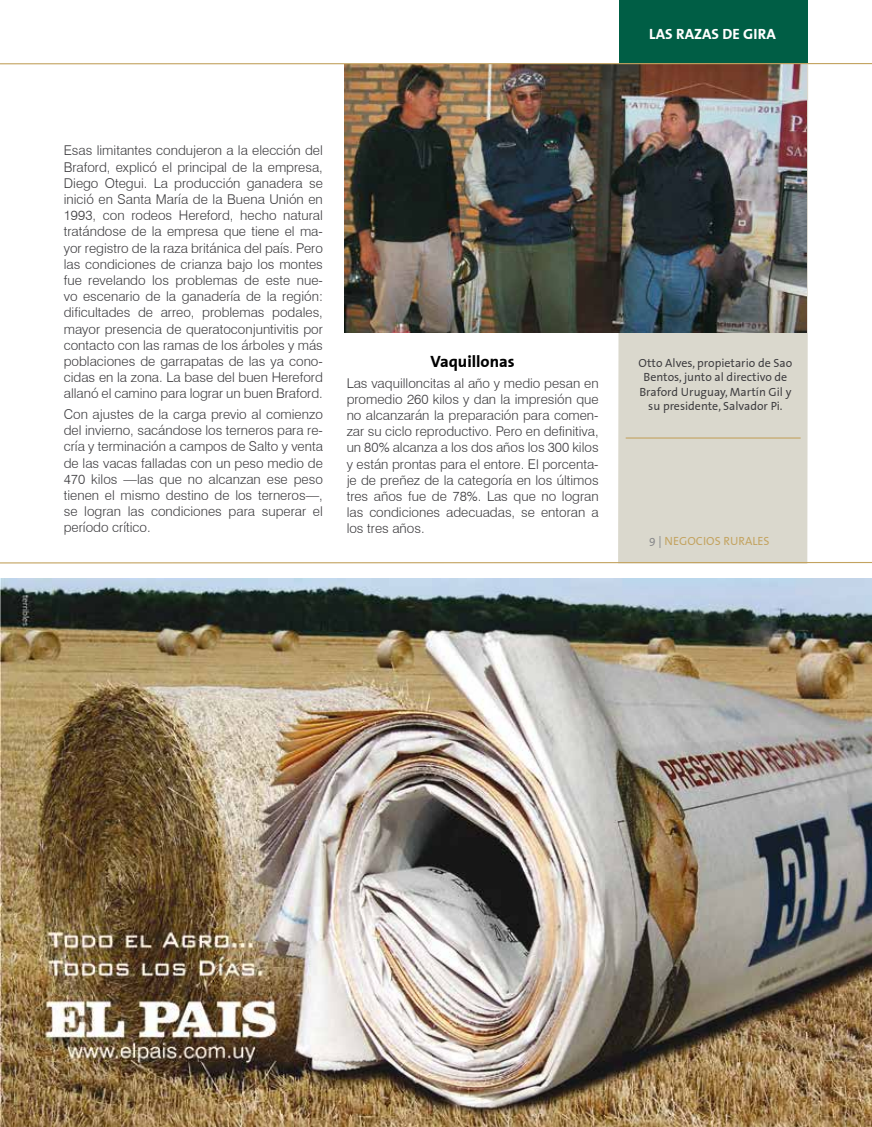
<style>
.page{position:relative;width:872px;height:1127px;background:#fff}
.page>*{position:absolute;margin:0;border:0;box-sizing:border-box;transform-origin:0 0}
.t1{font:700 16.5px "The Sans Correspondence";color:#000}
.t2{font:700 15px "The Sans Correspondence";color:#fff}
.t3{font:300 13.5px/16.2px "Swiss 721 BT";color:#3e3d40;text-align:justify}
.t4{font:12px/14.4px "The Sans Correspondence";color:#3e3d40;text-align:center}
.t5{font:12px "The Sans Correspondence";color:#c3a360}
.s1{color:#87888a}
</style>
<div class="page">
<img style="left:0;top:578px;width:872px;height:549px">
<div style="left:618px;top:65px;width:190px;height:499px;background:#dad8cd"></div>
<div style="left:619px;top:0;width:188px;height:64px;background:#005e45"></div>
<hr style="left:625px;top:437px;width:175px;height:2px;background:#c3a360">
<img style="left:345px;top:65px;width:461px;height:268px">
<hr style="left:0;top:562px;width:872px;height:1px;background:#c3a360">
<hr style="left:0;top:63px;width:872px;height:2px;background:#c3a360">
<p class="t2" style="left:649px;top:26px;width:104px">LAS RAZAS DE GIRA</p>
<p class="t3" style="left:64px;top:142px;width:261px">Esas limitantes condujeron a la elección del Braford, explicó el principal de la empresa, Diego Otegui. La producción ganadera se inició en Santa María de la Buena Unión en 1993, con rodeos Hereford, hecho natural tratándose de la empresa que tiene el ma&shy;yor registro de la raza británica del país. Pero las condiciones de crianza bajo los montes fue revelando los problemas de este nue&shy;vo escenario de la ganadería de la región: dificultades de arreo, problemas podales, mayor presencia de queratoconjuntivitis por contacto con las ramas de los árboles y más poblaciones de garrapatas de las ya cono&shy;cidas en la zona. La base del buen Hereford allanó el camino para lograr un buen Braford.</p>
<p class="t3" style="left:64px;top:406px;width:261px">Con ajustes de la carga previo al comienzo del invierno, sacándose los terneros para re&shy;cría y terminación a campos de Salto y venta de las vacas falladas con un peso medio de 470 kilos —las que no alcanzan ese peso tienen el mismo destino de los terneros—, se logran las condiciones para superar el período crítico.</p>
<p class="t1" style="left:430px;top:353px;width:86px">VAQUILLONAS</p>
<p class="t3" style="left:347px;top:374px;width:253px">Las vaquilloncitas al año y medio pesan en promedio 260 kilos y dan la impresión que no alcanzarán la preparación para comen&shy;zar su ciclo reproductivo. Pero en definitiva, un 80% alcanza a los dos años los 300 kilos y están prontas para el entore. El porcenta&shy;je de preñez de la categoría en los últimos tres años fue de 78%. Las que no logran las condiciones adecuadas, se entoran a los tres años.</p>
<p class="t4" style="left:638px;top:356px;width:155px">Otto Alves, propietario de Sao<br>Bentos, junto al directivo de<br>Braford Uruguay, Martín Gil y su presidente, Salvador Pi.</p>
<p class="t5" style="left:649px;top:534px;width:122px"><span class="s1">9 |</span> NEGOCIOS RURALES</p>
</div>
